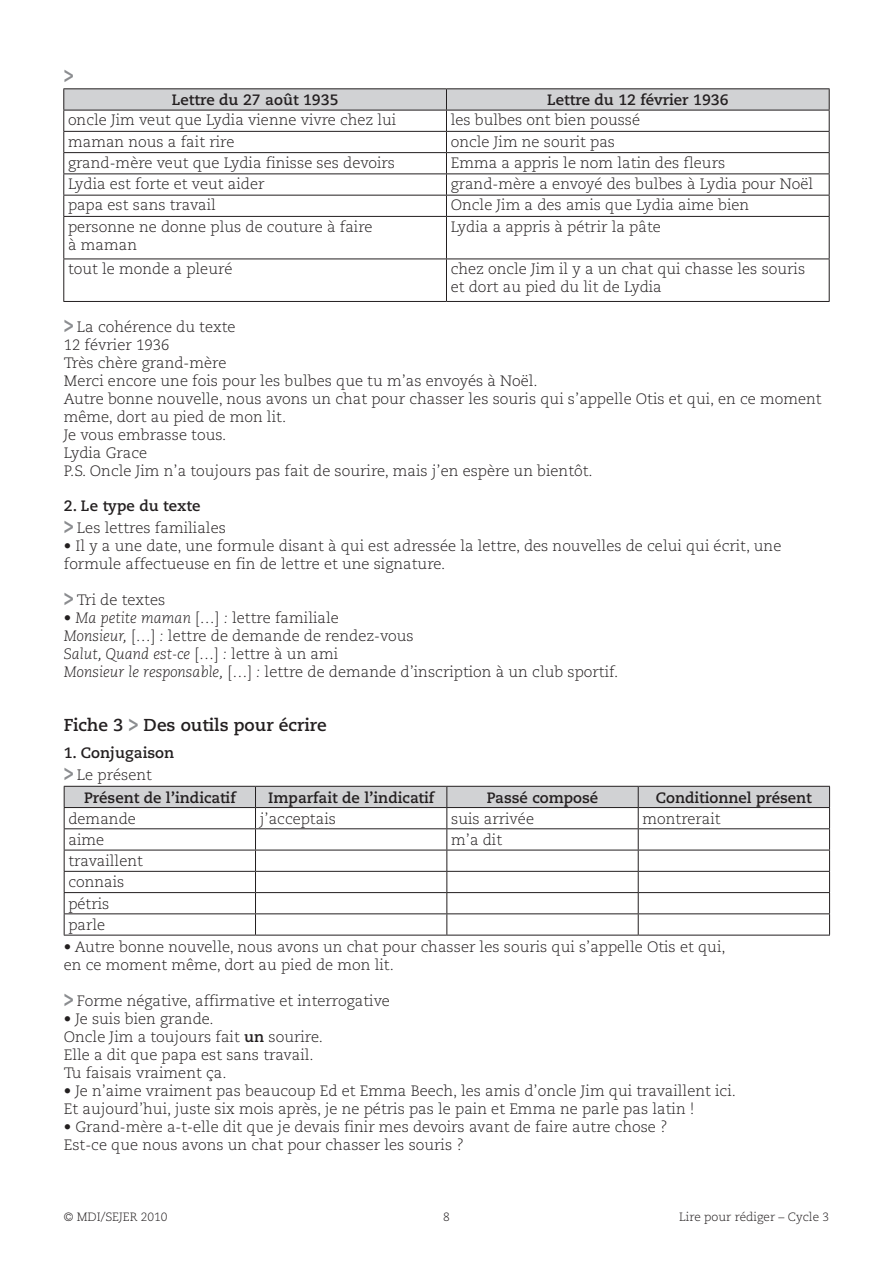
<style>
.page{position:relative;width:893px;height:1263px;background:#fff}
.page>*{position:absolute;margin:0;border:0;box-sizing:border-box;transform-origin:0 0}
.t1{font:800 24px "Caecilia";color:#8a8c8f;scale:.7 1}
.t2{font:700 17.25px "Caecilia";color:#231f20}
.t3{font:300 15px/18px "Caecilia";color:#231f20}
.t4{font:700 15px "Caecilia";color:#231f20}
.t5{font:300 12px "Caecilia";color:#231f20}
.s1{font-weight:800;font-size:24px;color:#8a8c8f}
.s2{font-weight:700}
.s3{font-style:italic}
</style>
<div class="page">
<hr style="left:63px;top:88px;width:383px;height:1px;background:#231f20">
<hr style="left:446px;top:88px;width:384px;height:1px;background:#231f20">
<svg style="left:63px;top:89px;width:767px;height:127px"></svg>
<hr style="left:63px;top:216px;width:383px;height:1px;background:#231f20">
<hr style="left:63px;top:217px;width:1px;height:42px;background:#231f20">
<hr style="left:446px;top:216px;width:384px;height:1px;background:#231f20">
<hr style="left:446px;top:217px;width:1px;height:42px;background:#231f20">
<hr style="left:829px;top:217px;width:1px;height:42px;background:#231f20">
<hr style="left:63px;top:259px;width:383px;height:1px;background:#231f20">
<hr style="left:63px;top:259px;width:1px;height:42px;background:#231f20">
<hr style="left:446px;top:259px;width:384px;height:1px;background:#231f20">
<hr style="left:446px;top:259px;width:1px;height:42px;background:#231f20">
<hr style="left:829px;top:259px;width:1px;height:42px;background:#231f20">
<hr style="left:63px;top:301px;width:383px;height:1px;background:#231f20">
<hr style="left:446px;top:301px;width:384px;height:1px;background:#231f20">
<svg style="left:64px;top:786px;width:766px;height:149px"></svg>
<hr style="left:64px;top:935px;width:191px;height:1px;background:#231f20">
<hr style="left:255px;top:935px;width:192px;height:1px;background:#231f20">
<hr style="left:447px;top:935px;width:191px;height:1px;background:#231f20">
<hr style="left:638px;top:935px;width:192px;height:1px;background:#231f20">
<p class="t1" style="left:64px;top:59px;width:16px">&gt;</p>
<p class="t4" style="left:172px;top:91px;width:168px">Lettre du 27 août 1935</p>
<p class="t4" style="left:547px;top:91px;width:183px">Lettre du 12 février 1936</p>
<p class="t3" style="left:68px;top:112px;width:330px">oncle Jim veut que Lydia vienne vivre chez lui</p>
<p class="t3" style="left:451px;top:112px;width:191px">les bulbes ont bien poussé</p>
<p class="t3" style="left:68px;top:133px;width:168px">maman nous a fait rire</p>
<p class="t3" style="left:451px;top:133px;width:166px">oncle Jim ne sourit pas</p>
<p class="t3" style="left:68px;top:154px;width:329px">grand-mère veut que Lydia finisse ses devoirs</p>
<p class="t3" style="left:451px;top:154px;width:276px">Emma a appris le nom latin des fleurs</p>
<p class="t3" style="left:68px;top:175px;width:198px">Lydia est forte et veut aider</p>
<p class="t3" style="left:451px;top:175px;width:364px">grand-mère a envoyé des bulbes à Lydia pour Noël</p>
<p class="t3" style="left:68px;top:197px;width:149px">papa est sans travail</p>
<p class="t3" style="left:451px;top:197px;width:300px">Oncle Jim a des amis que Lydia aime bien</p>
<p class="t3" style="left:68px;top:218px;width:306px">personne ne donne plus de couture à faire à maman</p>
<p class="t3" style="left:451px;top:218px;width:212px">Lydia a appris à pétrir la pâte</p>
<p class="t3" style="left:68px;top:260px;width:166px">tout le monde a pleuré</p>
<p class="t3" style="left:451px;top:260px;width:356px">chez oncle Jim il y a un chat qui chasse les souris et dort au pied du lit de Lydia</p>
<p class="t3" style="left:64px;top:318px;width:759px"><span class="s1">&gt;</span> La cohérence du texte<br>12 février 1936<br>Très chère grand-mère<br>Merci encore une fois pour les bulbes que tu m’as envoyés à Noël.<br>Autre bonne nouvelle, nous avons un chat pour chasser les souris qui s’appelle Otis et qui, en ce moment même, dort au pied de mon lit.<br>Je vous embrasse tous.<br>Lydia Grace<br>P.S. Oncle Jim n’a toujours pas fait de sourire, mais j’en espère un bientôt.</p>
<p class="t3" style="left:64px;top:495px;width:164px;line-height:22.2px"><span class="s2">2. Le type du texte<br></span><span class="s1">&gt;</span> Les lettres familiales</p>
<p class="t3" style="left:64px;top:537px;width:719px">• Il y a une date, une formule disant à qui est adressée la lettre, des nouvelles de celui qui écrit, une formule affectueuse en fin de lettre et une signature.</p>
<p class="t3" style="left:64px;top:591px;width:103px"><span class="s1">&gt;</span> Tri de textes</p>
<p class="t3" style="left:64px;top:609px;width:556px">• <span class="s3">Ma petite maman</span> […] <span class="s3">:</span> lettre familiale<br><span class="s3">Monsieur,</span> […] <span class="s3">:</span> lettre de demande de rendez-vous<br><span class="s3">Salut, Quand est-ce</span> […] <span class="s3">:</span> lettre à un ami<br><span class="s3">Monsieur le responsable,</span> […] <span class="s3">:</span> lettre de demande d’inscription à un club sportif.</p>
<p class="t2" style="left:64px;top:715px;width:264px">Fiche 3 <span class="s1">&gt;</span> Des outils pour écrire</p>
<p class="t4" style="left:64px;top:743px;width:112px">1. Conjugaison</p>
<p class="t3" style="left:64px;top:766px;width:90px"><span class="s1">&gt;</span> Le présent</p>
<p class="t4" style="left:84px;top:789px;width:153px">Présent de l’indicatif</p>
<p class="t4" style="left:268px;top:789px;width:167px">Imparfait de l’indicatif</p>
<p class="t4" style="left:487px;top:789px;width:113px">Passé composé</p>
<p class="t4" style="left:656px;top:789px;width:157px">Conditionnel présent</p>
<p class="t3" style="left:68px;top:810px;width:69px">demande</p>
<p class="t3" style="left:260px;top:810px;width:78px">j’acceptais</p>
<p class="t3" style="left:451px;top:810px;width:84px">suis arrivée</p>
<p class="t3" style="left:642px;top:810px;width:80px">montrerait</p>
<p class="t3" style="left:68px;top:831px;width:37px">aime</p>
<p class="t3" style="left:451px;top:831px;width:53px">m’a dit</p>
<p class="t3" style="left:68px;top:851px;width:76px;line-height:21.3px">travaillent connais pétris parle</p>
<p class="t3" style="left:64px;top:938px;width:663px">• Autre bonne nouvelle, nous avons un chat pour chasser les souris qui s’appelle Otis et qui, en ce moment même, dort au pied de mon lit.</p>
<p class="t3" style="left:64px;top:992px;width:328px"><span class="s1">&gt;</span> Forme négative, affirmative et interrogative</p>
<p class="t3" style="left:64px;top:1010px;width:261px">• Je suis bien grande.<br>Oncle Jim a toujours fait <span class="s2">un</span> sourire.<br>Elle a dit que papa est sans travail.<br>Tu faisais vraiment ça.</p>
<p class="t3" style="left:64px;top:1082px;width:674px">• Je n’aime vraiment pas beaucoup Ed et Emma Beech, les amis d’oncle Jim qui travaillent ici.<br>Et aujourd’hui, juste six mois après, je ne pétris pas le pain et Emma ne parle pas latin !</p>
<p class="t3" style="left:64px;top:1118px;width:605px">• Grand-mère a-t-elle dit que je devais finir mes devoirs avant de faire autre chose ?<br>Est-ce que nous avons un chat pour chasser les souris ?</p>
<p class="t5" style="left:64px;top:1210px;width:105px">© MDI/SEJER 2010</p>
<p class="t5" style="left:443px;top:1210px;width:8px">8</p>
<p class="t5" style="left:679px;top:1210px;width:151px">Lire pour rédiger – Cycle 3</p>
</div>
